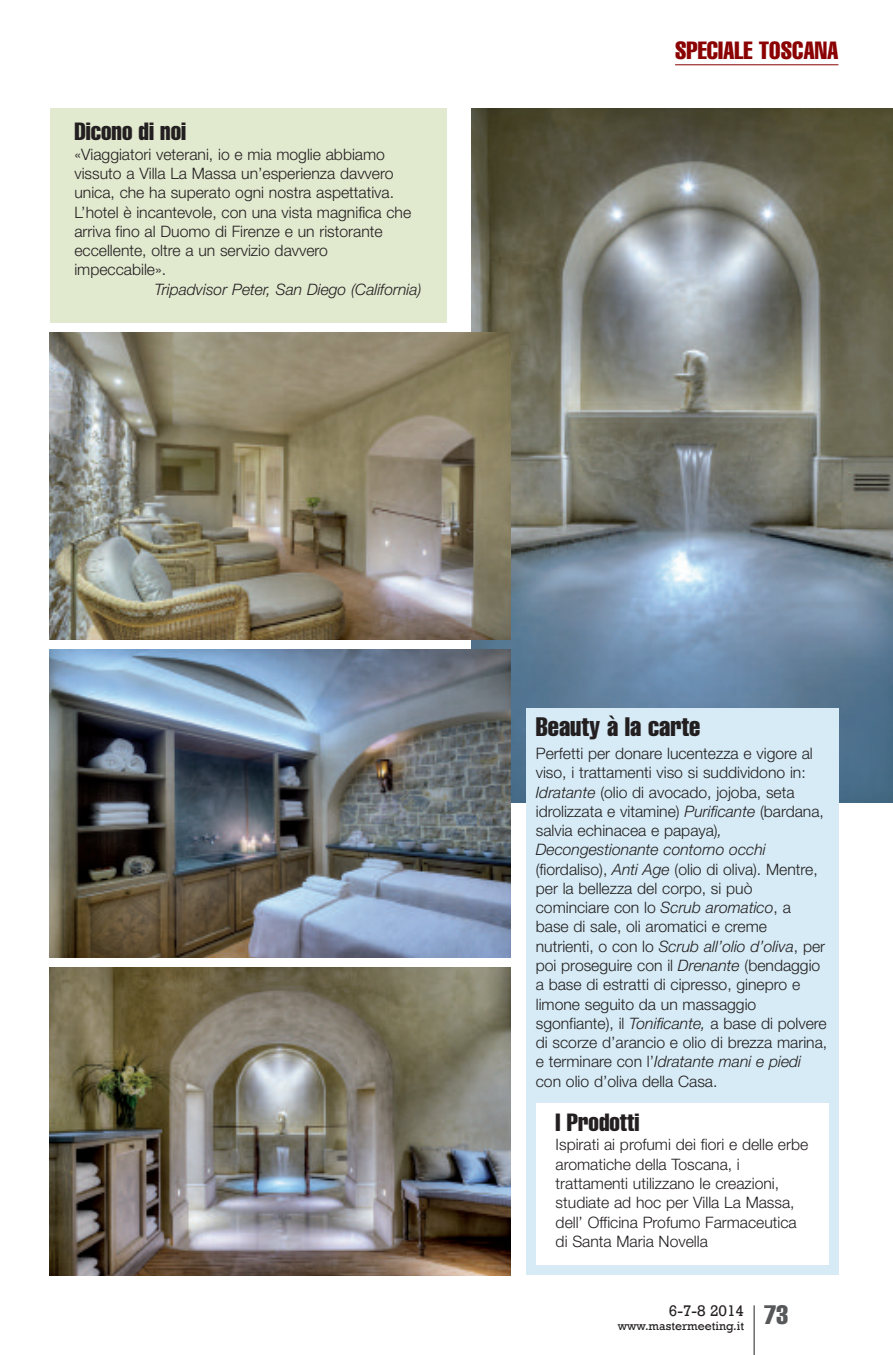
<style>
.page{position:relative;width:893px;height:1355px;background:#fff}
.page>*{position:absolute;margin:0;border:0;box-sizing:border-box;transform-origin:0 0}
.t1{font:extra-condensed 26.25px "Helvetica";color:#231f20}
.t2{font:extra-condensed 24.5px "Helvetica";color:#231f20}
.t3{font:extra-condensed 24.5px "Helvetica";color:#8b0202}
.t4{font:300 15.75px/19.2px "Helvetica Neue";color:#231f20}
.t5{font:italic 300 15.75px "Helvetica Neue";color:#231f20}
.t6{font:15.75px "Rockwell";color:#231f20}
.t7{font:12.25px "Rockwell";color:#231f20}
.s1{font-style:italic}
</style>
<div class="page">
<img style="left:471px;top:108px;width:422px;height:694px">
<hr style="left:754px;top:1305px;width:1px;height:49px;background:#231f20">
<hr style="left:675px;top:64px;width:163px;height:1px;background:#8b0202">
<div style="left:526px;top:707px;width:312px;height:567px;background:#d6ebf5"></div>
<div style="left:536px;top:1103px;width:292px;height:161px;background:#fff"></div>
<div style="left:50px;top:108px;width:396px;height:214px;background:#e1e9cf"></div>
<img style="left:50px;top:967px;width:461px;height:308px">
<img style="left:50px;top:650px;width:461px;height:307px">
<img style="left:50px;top:332px;width:461px;height:307px">
<h2 class="t2" style="left:74px;top:123px;width:113px">Dicono di noi</h2>
<p class="t4" style="left:74px;top:146px;width:338px">«Viaggiatori veterani, io e mia moglie abbiamo vissuto a Villa La Massa un’esperienza davvero unica, che ha superato ogni nostra aspettativa.<br>L’hotel è incantevole, con una vista magnifica che arriva fino al Duomo di Firenze e un ristorante eccellente, oltre a un servizio davvero impeccabile».</p>
<p class="t5" style="left:154px;top:283px;width:269px">Tripadvisor Peter, San Diego (California)</p>
<h2 class="t3" style="left:675px;top:42px;width:165px">SPECIALE TOSCANA</h2>
<h1 class="t1" style="left:536px;top:717px;width:166px">Beauty à la carte</h1>
<p class="t4" style="left:536px;top:745px;width:293px">Perfetti per donare lucentezza e vigore al viso, i trattamenti viso si suddividono in:<br><span class="s1">Idratante</span> (olio di avocado, jojoba, seta idrolizzata e vitamine) <span class="s1">Purificante</span> (bardana, salvia echinacea e papaya)<span class="s1">, Decongestionante contorno occhi </span>(fiordaliso), <span class="s1">Anti Age</span> (olio di oliva). Mentre, per la bellezza del corpo, si può cominciare con lo <span class="s1">Scrub aromatico</span>, a base di sale, oli aromatici e creme nutrienti, o con lo <span class="s1">Scrub all’olio d’oliva</span>, per poi proseguire con il <span class="s1">Drenante</span> (bendaggio a base di estratti di cipresso, ginepro e limone seguito da un massaggio sgonfiante), il <span class="s1">Tonificante,</span> a base di polvere di scorze d’arancio e olio di brezza marina, e terminare con l’<span class="s1">Idratante mani e piedi </span>con olio d’oliva della Casa.</p>
<h2 class="t2" style="left:556px;top:1113px;width:85px">I Prodotti</h2>
<p class="t4" style="left:556px;top:1136px;width:254px">Ispirati ai profumi dei fiori e delle erbe aromatiche della Toscana, i trattamenti utilizzano le creazioni, studiate ad hoc per Villa La Massa, dell’ Officina Profumo Farmaceutica di Santa Maria Novella</p>
<p class="t7" style="left:618px;top:1318px;width:172px">www.mastermeeting.it <sup>73</sup></p>
<p class="t6" style="left:669px;top:1300px;width:77px">6-7-8 2014</p>
</div>
